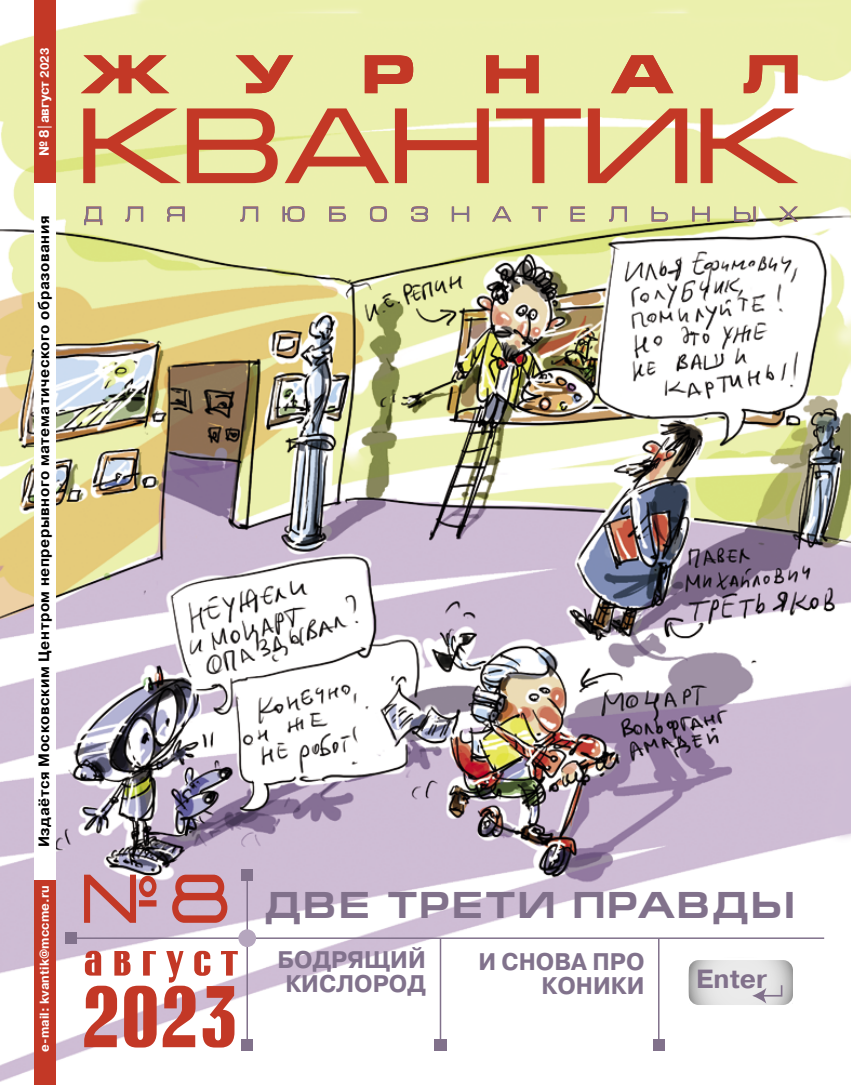
<style>
.page{position:relative;width:851px;height:1085px;background:#fff}
.page>*{position:absolute;margin:0;border:0;box-sizing:border-box;transform-origin:0 0}
.t1{font:700 85.8px "Rubrica";color:#c33826}
.t2{font:66px "Babaev C";color:#c33826;scale:.82 1}
.t3{font:700 51px "Rubrica";letter-spacing:.19em;color:#c33826}
.t4{font:700 37.5px "Europe Ext";letter-spacing:.06em;color:#81718b}
.t5{font:700 26.25px "Pragmatica C";color:#81718b}
.t6{font:700 24px/24px "Pragmatica C";color:#81728c;text-align:center}
.t7{font:700 15px "Pragmatica C";letter-spacing:.04em;color:#000}
.t8{font:700 13.5px "Pragmatica C";letter-spacing:-.01em;color:#fff;scale:.96 1}
.t9{font:700 12.75px "Pragmatica C";letter-spacing:.01em;color:#fff}
.s1{font-size:12px}
</style>
<div class="page">
<img style="left:0;top:0;width:850px;height:1084px">
<div style="left:34px;top:167px;width:21px;height:728px;background:#fff"></div>
<div style="left:34px;top:0;width:21px;height:183px;background:#c33826"></div>
<div style="left:34px;top:880px;width:21px;height:204px;background:#c33826"></div>
<svg style="left:83px;top:108px;width:715px;height:75px;background:#ddaf81"></svg>
<hr style="left:74px;top:937px;width:750px;height:1px;background:#81718b">
<div style="left:65px;top:931px;width:12px;height:12px;background:#81718b"></div>
<hr style="left:246px;top:868px;width:2px;height:176px;background:#81718b">
<div style="left:434px;top:1039px;width:13px;height:11px;background:#81718b"></div>
<hr style="left:439px;top:938px;width:2px;height:106px;background:#81718b">
<hr style="left:658px;top:938px;width:1px;height:106px;background:#81718b">
<div style="left:653px;top:1039px;width:11px;height:11px;background:#81718b"></div>
<svg style="left:685px;top:957px;width:110px;height:50px"></svg>
<div style="left:241px;top:868px;width:12px;height:12px;background:#81718b"></div>
<div style="left:238px;top:929px;width:18px;height:17px;background:#b5a6be;border-radius:50%"></div>
<svg style="left:84px;top:206px;width:713px;height:19px;background:#d9d8a3"></svg>
<svg style="left:81px;top:55px;width:716px;height:38px;background:#dfba87"></svg>
<div style="left:241px;top:1039px;width:12px;height:11px;background:#81718b"></div>
<p class="t8" style="left:37px;top:156px;width:114px;rotate:-90deg">№ 8|август <span class="s1">2023</span></p>
<p class="t7" style="left:36px;top:847px;width:633px;rotate:-90deg">Издаётся Московским Центром непрерывного математического образования</p>
<p class="t9" style="left:37px;top:1051px;width:168px;rotate:-90deg">e-mail: kvantik@mccme.ru</p>
<h2 class="t2" style="left:81px;top:864px;width:183px">№ 8</h2>
<h3 class="t3" style="left:84px;top:923px;width:156px">август</h3>
<h1 class="t1" style="left:81px;top:959px;width:159px">2023</h1>
<h3 class="t4" style="left:265px;top:883px;width:532px">ДВЕ ТРЕТИ ПРАВДЫ</h3>
<h3 class="t6" style="left:277px;top:947px;width:150px">БОДРЯЩИЙ<br>КИСЛОРОД</h3>
<h3 class="t6" style="left:478px;top:949px;width:167px;text-align:right">И СНОВА ПРО<br>КОНИКИ</h3>
<h3 class="t5" style="left:696px;top:963px;width:72px">Enter</h3>
</div>
